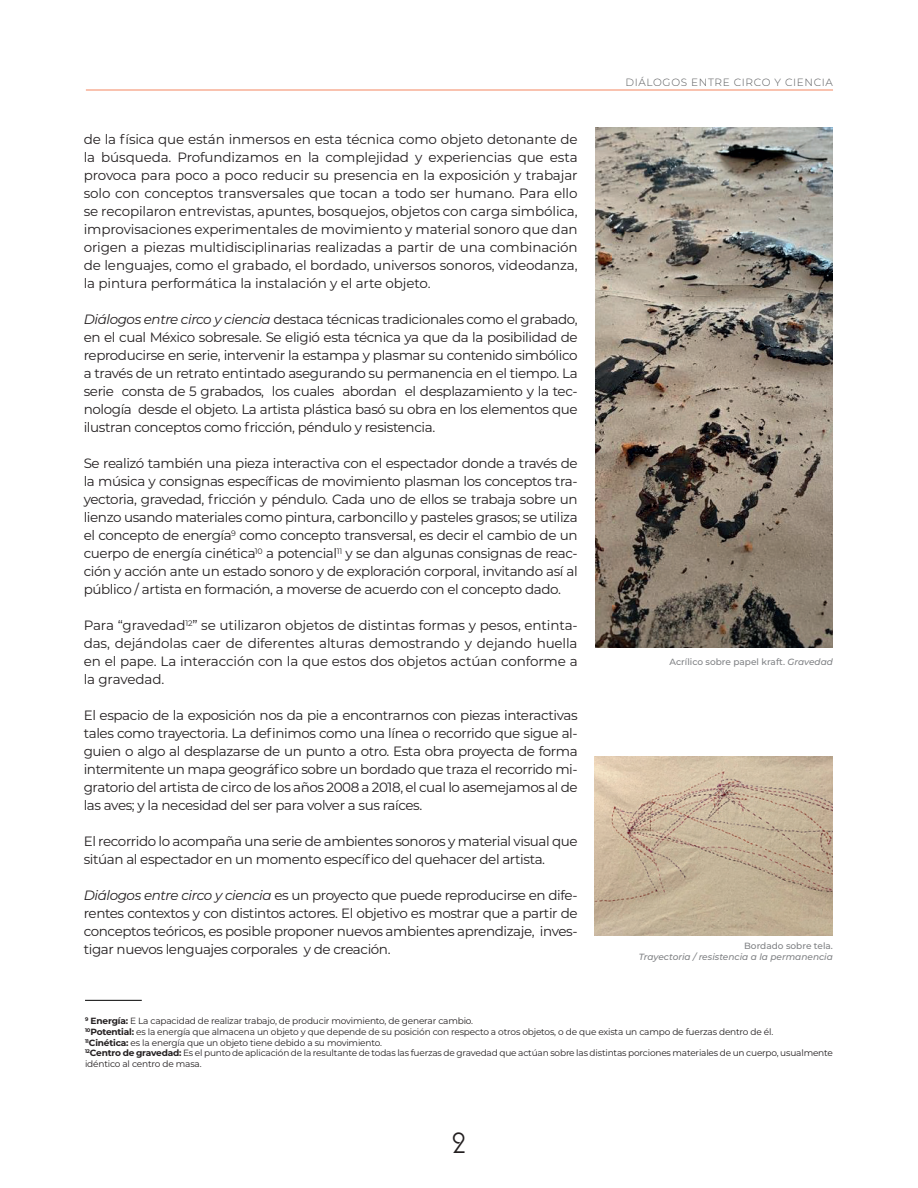
<style>
.page{position:relative;width:918px;height:1188px;background:#fff}
.page>*{position:absolute;margin:0;border:0;box-sizing:border-box;transform-origin:0 0}
.t1{font:27px "Andes";color:#231f20}
.t2{font:13.5px/18px "Montserrat";letter-spacing:-.03em;color:#231f20;text-align:justify}
.t3{font:300 10.5px "Montserrat";letter-spacing:.06em;color:#57585a}
.t4{font:9px/10.8px "Montserrat";letter-spacing:-.02em;color:#231f20}
.t5{font:500 9px "Montserrat";color:#808285}
.t6{font:italic 500 9px "Montserrat";color:#808285}
.s1{font-style:italic}
.s2{font-weight:700}
</style>
<div class="page">
<hr style="left:86px;top:90px;width:747px;height:1px;background:#f58760">
<img style="left:596px;top:128px;width:237px;height:520px">
<hr style="left:85px;top:1000px;width:57px;height:1px;background:#000001">
<img style="left:595px;top:756px;width:238px;height:180px">
<p class="t2" style="left:84px;top:130px;width:495px">de la física que están inmersos en esta técnica como objeto detonante de la búsqueda. Profundizamos en la complejidad y experiencias que esta provoca para poco a poco reducir su presencia en la exposición y trabajar solo con conceptos transversales que tocan a todo ser humano. Para ello se recopilaron entrevistas, apuntes, bosquejos, objetos con carga simbólica, improvisaciones experimentales de movimiento y material sonoro que dan origen a piezas multidisciplinarias realizadas a partir de una combinación de lenguajes, como el grabado, el bordado, universos sonoros, videodanza, la pintura performática la instalación y el arte objeto.</p>
<p class="t2" style="left:84px;top:310px;width:495px"><span class="s1">Diálogos entre circo y ciencia</span> destaca técnicas tradicionales como el grabado, en el cual México sobresale. Se eligió esta técnica ya que da la posibilidad de reproducirse en serie, intervenir la estampa y plasmar su contenido simbólico a través de un retrato entintado asegurando su permanencia en el tiempo. La serie consta de 5 grabados, los cuales abordan el desplazamiento y la tec&shy;nología desde el objeto. La artista plástica basó su obra en los elementos que ilustran conceptos como fricción, péndulo y resistencia.</p>
<p class="t2" style="left:84px;top:454px;width:495px">Se realizó también una pieza interactiva con el espectador donde a través de la música y consignas específicas de movimiento plasman los conceptos tra&shy;yectoria, gravedad, fricción y péndulo. Cada uno de ellos se trabaja sobre un lienzo usando materiales como pintura, carboncillo y pasteles grasos; se utiliza el concepto de energía<sup>9</sup> como concepto transversal, es decir el cambio de un cuerpo de energía cinética<sup>10</sup> a potencial<sup>11</sup> y se dan algunas consignas de reac&shy;ción y acción ante un estado sonoro y de exploración corporal, invitando así al público / artista en formación, a moverse de acuerdo con el concepto dado.</p>
<p class="t2" style="left:84px;top:616px;width:495px">Para “gravedad<sup>12</sup>” se utilizaron objetos de distintas formas y pesos, entinta&shy;das, dejándolas caer de diferentes alturas demostrando y dejando huella en el pape. La interacción con la que estos dos objetos actúan conforme a la gravedad.</p>
<p class="t2" style="left:84px;top:706px;width:495px">El espacio de la exposición nos da pie a encontrarnos con piezas interactivas tales como trayectoria. La definimos como una línea o recorrido que sigue al&shy;guien o algo al desplazarse de un punto a otro. Esta obra proyecta de forma intermitente un mapa geográfico sobre un bordado que traza el recorrido mi&shy;gratorio del artista de circo de los años 2008 a 2018, el cual lo asemejamos al de las aves; y la necesidad del ser para volver a sus raíces.</p>
<p class="t2" style="left:84px;top:832px;width:495px">El recorrido lo acompaña una serie de ambientes sonoros y material visual que sitúan al espectador en un momento específico del quehacer del artista.</p>
<p class="t2" style="left:84px;top:886px;width:495px"><span class="s1">Diálogos entre circo y ciencia</span> es un proyecto que puede reproducirse en dife&shy;rentes contextos y con distintos actores. El objetivo es mostrar que a partir de conceptos teóricos, es posible proponer nuevos ambientes aprendizaje, inves&shy;tigar nuevos lenguajes corporales y de creación.</p>
<p class="t3" style="left:626px;top:75px;width:209px">DIÁLOGOS ENTRE CIRCO Y CIENCIA</p>
<p class="t5" style="left:670px;top:655px;width:165px">Acrílico sobre papel kraft. <span class="s1">Gravedad</span></p>
<p class="t5" style="left:744px;top:940px;width:90px">Bordado sobre tela.</p>
<p class="t6" style="left:639px;top:951px;width:196px">Trayectoria / resistencia a la permanencia</p>
<p class="t4" style="left:85px;top:1015px;width:749px"><sup>9</sup> <span class="s2">Energía:</span> E La capacidad de realizar trabajo, de producir movimiento, de generar cambio.<br><sup>10</sup><span class="s2">Potential:</span> es la energía que almacena un objeto y que depende de su posición con respecto a otros objetos, o de que exista un campo de fuerzas dentro de él.<br><sup>11</sup><span class="s2">Cinética:</span> es la energía que un objeto tiene debido a su movimiento.<br><sup>12</sup><span class="s2">Centro de gravedad:</span> Es el punto de aplicación de la resultante de todas las fuerzas de gravedad que actúan sobre las distintas porciones materiales de un cuerpo, usualmente idéntico al centro de masa.</p>
<h1 class="t1" style="left:453px;top:1131px;width:14px">2</h1>
</div>
